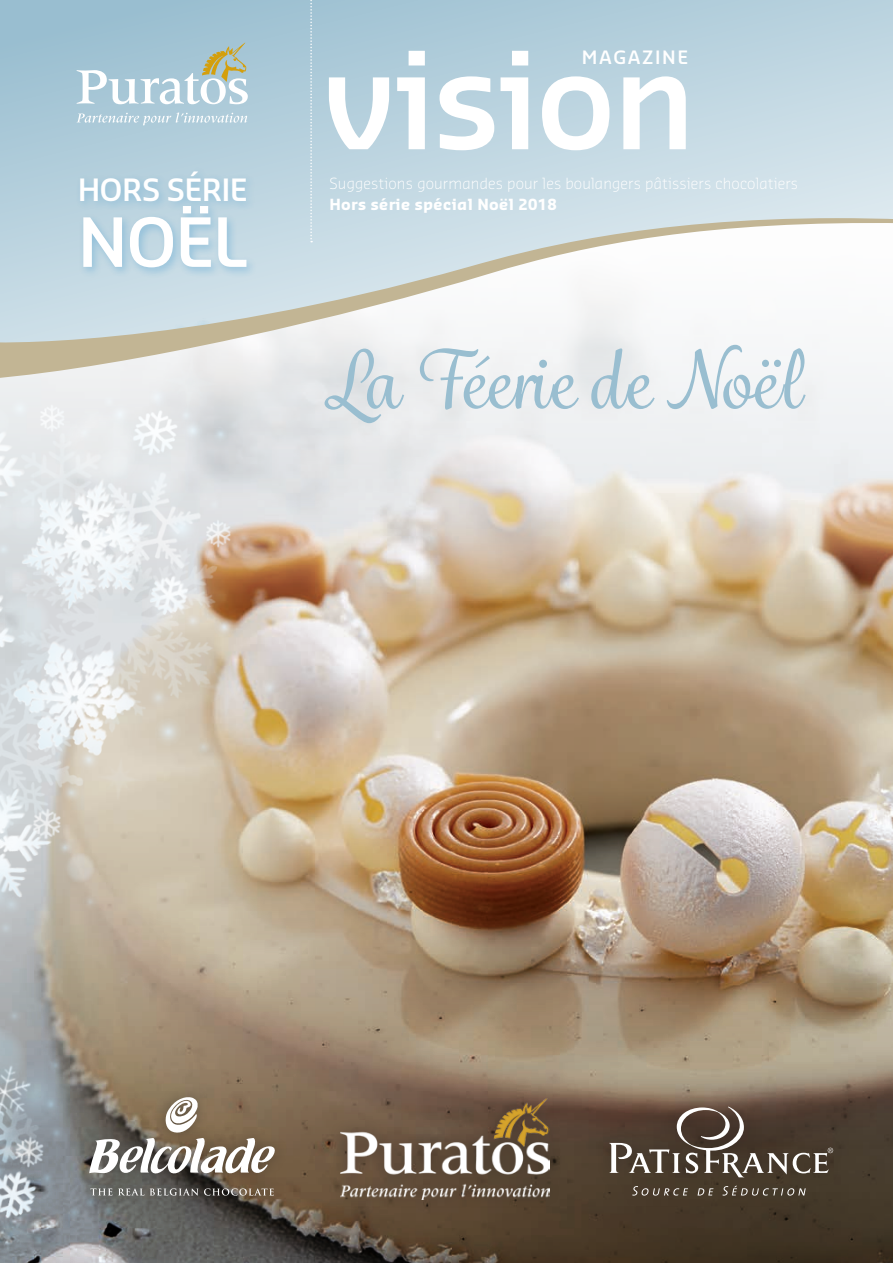
<style>
.page{position:relative;width:893px;height:1263px;background:#fff}
.page>*{position:absolute;margin:0;border:0;box-sizing:border-box;transform-origin:0 0}
.t1{font:600 131.25px "Sansa Std";letter-spacing:-.03em;color:#fff}
.t2{font:500 77.7px "Grafolita Script";color:#99bed0}
.tussentitel{font:600 66px "Sansa Std";color:#fff}
.tussentitel-2{font:600 30px "Sansa Std";letter-spacing:-.015em;color:#fff}
.t3{font:600 18px "Sansa Std";letter-spacing:.09em;color:#fff}
.t4{font:300 15px "Sansa Std";letter-spacing:.01em;color:#fff}
.t5{font:700 15px "Sansa Std";letter-spacing:.02em;color:#fff}
</style>
<div class="page">
<svg style="left:0;top:0;width:893px;height:218px;background:#b8d2de"></svg>
<img style="left:448px;top:379px;width:445px;height:884px">
<img style="left:0;top:379px;width:448px;height:884px">
<svg style="left:310px;top:0;width:2px;height:218px"></svg>
<svg style="left:0;top:218px;width:893px;height:161px"></svg>
<div style="left:76px;top:1083px;width:212px;height:126px;background:#231f20;opacity:.45"></div>
<svg style="left:89px;top:1097px;width:188px;height:80px"></svg>
<svg style="left:90px;top:1188px;width:22px;height:7px"></svg>
<svg style="left:118px;top:1188px;width:26px;height:7px"></svg>
<svg style="left:150px;top:1188px;width:124px;height:8px"></svg>
<div style="left:328px;top:1087px;width:235px;height:125px;background:#231f20;opacity:.45"></div>
<img style="left:340px;top:1098px;width:209px;height:101px">
<div style="left:597px;top:1093px;width:248px;height:116px;background:#231f20;opacity:.45"></div>
<svg style="left:609px;top:1106px;width:224px;height:71px;background:#625449"></svg>
<svg style="left:632px;top:1186px;width:56px;height:9px"></svg>
<svg style="left:697px;top:1188px;width:16px;height:7px"></svg>
<svg style="left:722px;top:1185px;width:84px;height:10px"></svg>
<svg style="left:77px;top:43px;width:171px;height:61px;background:#b6cdd3"></svg>
<svg style="left:76px;top:112px;width:171px;height:13px;background:#bbd3df"></svg>
<div style="left:75px;top:166px;width:182px;height:113px;background:#0079c2;opacity:.25"></div>
<p class="tussentitel-2" style="left:78px;top:170px;width:172px">HORS SÉRIE</p>
<p class="tussentitel" style="left:78px;top:199px;width:172px">NOËL</p>
<p class="t3" style="left:582px;top:45px;width:108px">MAGAZINE</p>
<p class="t1" style="left:323px;top:14px;width:375px">vision</p>
<p class="t4" style="left:329px;top:173px;width:470px">Suggestions gourmandes pour les boulangers pâtissiers chocolatiers</p>
<p class="t5" style="left:329px;top:194px;width:229px">Hors série spécial Noël 2018</p>
<p class="t2" style="left:323px;top:330px;width:478px">La Féerie de Noël</p>
</div>
